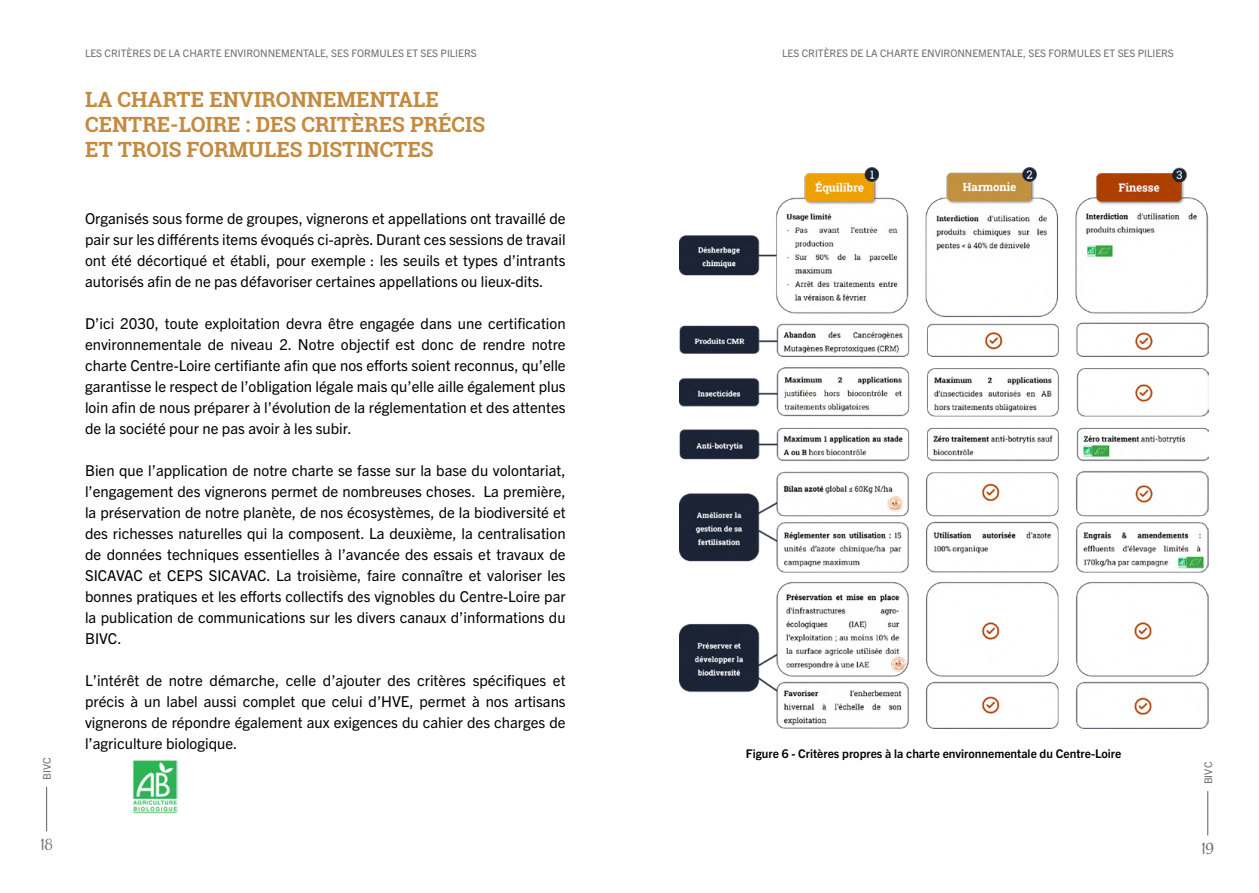
<style>
.page{position:relative;width:1259px;height:893px;background:#fff}
.page>*{position:absolute;margin:0;border:0;box-sizing:border-box;transform-origin:0 0}
.t1{font:700 21px/25.2px "Roboto Slab";color:#c48a40}
.t2{font:15px/21px "Trade Gothic Next LT Pro";color:#000;text-align:justify}
.t3{font:15px "Adorn Condensed Sans";color:#706f6f}
.t4{font:700 12px "Trade Gothic Next LT Pro";color:#000}
.t5{font:10.5px "Trade Gothic Next LT Pro";color:#706f6f}
.t6{font:10.35px "Trade Gothic Next LT Pro";color:#706f6f}
</style>
<div class="page">
<hr style="left:46px;top:787px;width:1px;height:44px;background:#706f6f">
<hr style="left:1207px;top:791px;width:1px;height:44px;background:#706f6f">
<img style="left:133px;top:760px;width:45px;height:53px">
<img style="left:680px;top:167px;width:528px;height:562px">
<p class="t6" style="left:85px;top:46px;width:393px">LES CRITÈRES DE LA CHARTE ENVIRONNEMENTALE, SES FORMULES ET SES PILIERS</p>
<p class="t6" style="left:782px;top:46px;width:393px">LES CRITÈRES DE LA CHARTE ENVIRONNEMENTALE, SES FORMULES ET SES PILIERS</p>
<h1 class="t1" style="left:85px;top:87px;width:402px">LA CHARTE ENVIRONNEMENTALE<br>CENTRE-LOIRE : DES CRITÈRES PRÉCIS<br>ET TROIS FORMULES DISTINCTES</h1>
<p class="t2" style="left:85px;top:207px;width:482px">Organisés sous forme de groupes, vignerons et appellations ont travaillé de pair sur les différents items évoqués ci-après. Durant ces sessions de travail ont été décortiqué et établi, pour exemple : les seuils et types d’intrants autorisés afin de ne pas défavoriser certaines appellations ou lieux-dits.</p>
<p class="t2" style="left:85px;top:312px;width:482px">D’ici 2030, toute exploitation devra être engagée dans une certification environnementale de niveau 2. Notre objectif est donc de rendre notre charte Centre-Loire certifiante afin que nos efforts soient reconnus, qu’elle garantisse le respect de l’obligation légale mais qu’elle aille également plus loin afin de nous préparer à l’évolution de la réglementation et des attentes de la société pour ne pas avoir à les subir.</p>
<p class="t2" style="left:85px;top:459px;width:482px">Bien que l’application de notre charte se fasse sur la base du volontariat, l’engagement des vignerons permet de nombreuses choses. La première, la préservation de notre planète, de nos écosystèmes, de la biodiversité et des richesses naturelles qui la composent. La deuxième, la centralisation de données techniques essentielles à l’avancée des essais et travaux de SICAVAC et CEPS SICAVAC. La troisième, faire connaître et valoriser les bonnes pratiques et les efforts collectifs des vignobles du Centre-Loire par la publication de communications sur les divers canaux d’informations du BIVC.</p>
<p class="t2" style="left:85px;top:669px;width:482px">L’intérêt de notre démarche, celle d’ajouter des critères spécifiques et précis à un label aussi complet que celui d’HVE, permet à nos artisans vignerons de répondre également aux exigences du cahier des charges de l’agriculture biologique.</p>
<p class="t4" style="left:746px;top:745px;width:377px">Figure 6 - Critères propres à la charte environnementale du Centre-Loire</p>
<p class="t5" style="left:40px;top:780px;width:24px;rotate:-90deg">BIVC</p>
<p class="t5" style="left:1200px;top:784px;width:24px;rotate:-90deg">BIVC</p>
<p class="t3" style="left:41px;top:835px;width:14px">18</p>
<p class="t3" style="left:1201px;top:839px;width:14px">19</p>
</div>
